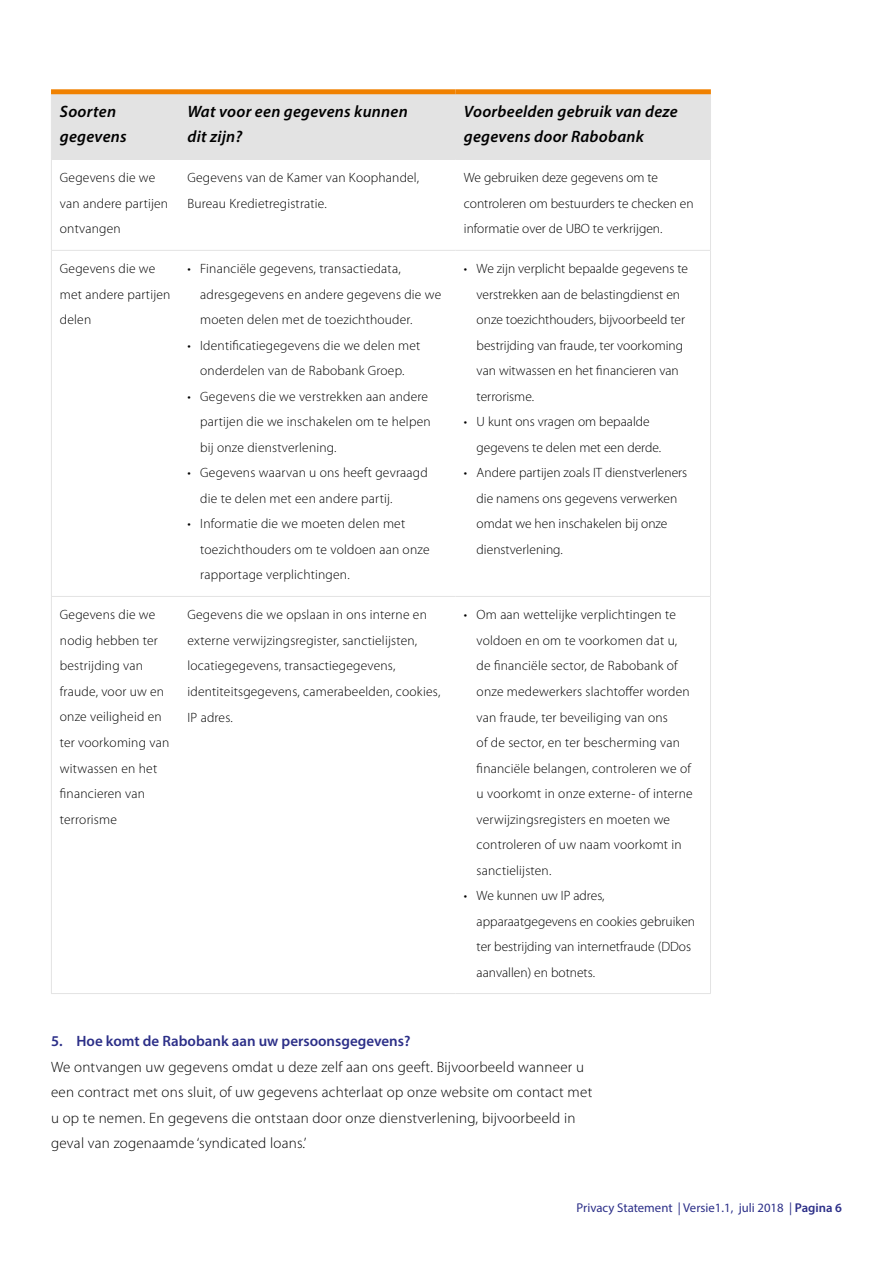
<style>
.page{position:relative;width:893px;height:1263px;background:#fff}
.page>*{position:absolute;margin:0;border:0;box-sizing:border-box;transform-origin:0 0}
.t1{font:italic 600 16.5px/25.5px "Myriad Pro";letter-spacing:.015em;color:#000}
.t2{font:300 15px/25.5px "Myriad Pro";letter-spacing:.015em;color:#000}
.t3{font:600 15px "Myriad Pro";color:#2c2f88}
.t4{font:300 13.5px/25.5px "Myriad Pro";letter-spacing:.015em;color:#000}
.t5{font:12.75px "Myriad Pro";color:#2c2f88}
.s1{font-weight:600}
</style>
<div class="page">
<div style="left:52px;top:94px;width:658px;height:65px;background:#e3e3e3"></div>
<hr style="left:51px;top:160px;width:1px;height:90px;background:#e3e3e3">
<hr style="left:710px;top:160px;width:1px;height:90px;background:#e3e3e3">
<hr style="left:51px;top:94px;width:1px;height:65px;background:#e3e3e3">
<hr style="left:710px;top:94px;width:1px;height:65px;background:#e3e3e3">
<hr style="left:51px;top:159px;width:128px;height:1px;background:#e3e3e3">
<hr style="left:179px;top:159px;width:276px;height:1px;background:#e3e3e3">
<hr style="left:455px;top:159px;width:256px;height:1px;background:#e3e3e3">
<hr style="left:51px;top:250px;width:128px;height:1px;background:#e3e3e3">
<hr style="left:51px;top:251px;width:1px;height:345px;background:#e3e3e3">
<hr style="left:179px;top:250px;width:276px;height:1px;background:#e3e3e3">
<hr style="left:455px;top:250px;width:256px;height:1px;background:#e3e3e3">
<hr style="left:710px;top:251px;width:1px;height:345px;background:#e3e3e3">
<hr style="left:51px;top:596px;width:128px;height:1px;background:#e3e3e3">
<hr style="left:51px;top:597px;width:1px;height:396px;background:#e3e3e3">
<hr style="left:179px;top:596px;width:276px;height:1px;background:#e3e3e3">
<hr style="left:455px;top:596px;width:256px;height:1px;background:#e3e3e3">
<hr style="left:710px;top:597px;width:1px;height:396px;background:#e3e3e3">
<hr style="left:51px;top:993px;width:128px;height:1px;background:#e3e3e3">
<hr style="left:179px;top:993px;width:276px;height:1px;background:#e3e3e3">
<hr style="left:455px;top:993px;width:256px;height:1px;background:#e3e3e3">
<div style="left:51px;top:89px;width:128px;height:5px;background:#f08100"></div>
<div style="left:179px;top:89px;width:276px;height:5px;background:#f08100"></div>
<div style="left:455px;top:89px;width:256px;height:5px;background:#f08100"></div>
<p class="t1" style="left:60px;top:98px;width:68px">Soorten gegevens</p>
<p class="t1" style="left:187px;top:98px;width:222px">Wat voor een gegevens kunnen dit zijn?</p>
<p class="t1" style="left:464px;top:98px;width:215px">Voorbeelden gebruik van deze gegevens door Rabobank</p>
<p class="t4" style="left:60px;top:165px;width:110px">Gegevens die we van andere partijen ontvangen</p>
<p class="t4" style="left:187px;top:165px;width:233px">Gegevens van de Kamer van Koophandel,<br>Bureau Kredietregistratie.</p>
<p class="t4" style="left:464px;top:165px;width:231px">We gebruiken deze gegevens om te controleren om bestuurders te checken en informatie over de UBO te verkrijgen.</p>
<p class="t4" style="left:60px;top:256px;width:112px">Gegevens die we met andere partijen delen</p>
<p class="t4" style="left:200px;top:256px;width:243px;text-indent:-13px">• Financiële gegevens, transactiedata, adresgegevens en andere gegevens die we moeten delen met de toezichthouder.</p>
<p class="t4" style="left:187px;top:333px;width:234px;text-align:center">• Identificatiegegevens die we delen met onderdelen van de Rabobank Groep.</p>
<p class="t4" style="left:200px;top:384px;width:232px;text-indent:-13px">• Gegevens die we verstrekken aan andere partijen die we inschakelen om te helpen bij onze dienstverlening.</p>
<p class="t4" style="left:200px;top:460px;width:229px;text-indent:-13px">• Gegevens waarvan u ons heeft gevraagd die te delen met een andere partij.</p>
<p class="t4" style="left:200px;top:511px;width:231px;text-indent:-13px">• Informatie die we moeten delen met toezichthouders om te voldoen aan onze rapportage verplichtingen.</p>
<p class="t4" style="left:477px;top:256px;width:213px;text-indent:-13px">• We zijn verplicht bepaalde gegevens te verstrekken aan de belastingdienst en onze toezichthouders, bijvoorbeeld ter bestrijding van fraude, ter voorkoming van witwassen en het financieren van terrorisme.</p>
<p class="t4" style="left:477px;top:409px;width:186px;text-indent:-13px">• U kunt ons vragen om bepaalde gegevens te delen met een derde.</p>
<p class="t4" style="left:477px;top:460px;width:212px;text-indent:-13px">• Andere partijen zoals IT dienstverleners die namens ons gegevens verwerken omdat we hen inschakelen bij onze dienstverlening.</p>
<p class="t4" style="left:60px;top:602px;width:111px">Gegevens die we nodig hebben ter bestrijding van fraude, voor uw en onze veiligheid en ter voorkoming van witwassen en het financieren van terrorisme</p>
<p class="t4" style="left:187px;top:602px;width:254px">Gegevens die we opslaan in ons interne en externe verwijzingsregister, sanctielijsten, locatiegegevens, transactiegegevens, identiteitsgegevens, camerabeelden, cookies, IP adres.</p>
<p class="t4" style="left:477px;top:602px;width:218px;text-indent:-13px">• Om aan wettelijke verplichtingen te voldoen en om te voorkomen dat u, de financiële sector, de Rabobank of onze medewerkers slachtoffer worden van fraude, ter beveiliging van ons<br>of de sector, en ter bescherming van financiële belangen, controleren we of u voorkomt in onze externe- of interne verwijzingsregisters en moeten we controleren of uw naam voorkomt in sanctielijsten.</p>
<p class="t4" style="left:477px;top:883px;width:220px;text-indent:-13px">• We kunnen uw IP adres, apparaatgegevens en cookies gebruiken ter bestrijding van internetfraude (DDos aanvallen) en botnets.</p>
<p class="t3" style="left:51px;top:1031px;width:361px">5. Hoe komt de Rabobank aan uw persoonsgegevens?</p>
<p class="t2" style="left:51px;top:1054px;width:543px">We ontvangen uw gegevens omdat u deze zelf aan ons geeft. Bijvoorbeeld wanneer u een contract met ons sluit, of uw gegevens achterlaat op onze website om contact met u op te nemen. En gegevens die ontstaan door onze dienstverlening, bijvoorbeeld in geval van zogenaamde ‘syndicated loans.’</p>
<p class="t5" style="left:577px;top:1200px;width:267px">Privacy Statement | Versie1.1, juli 2018 | <span class="s1">Pagina 6</span></p>
</div>
